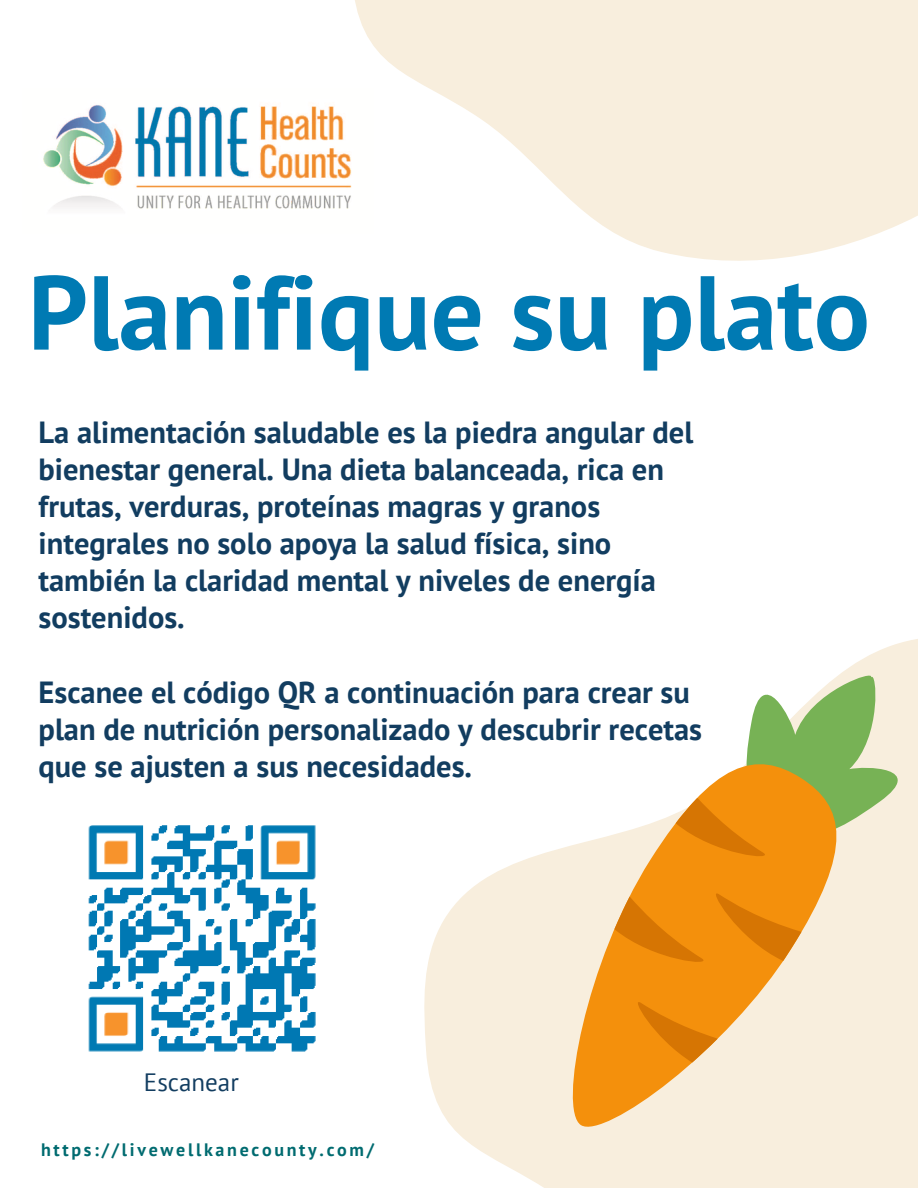
<style>
.page{position:relative;width:918px;height:1188px;background:#fff}
.page>*{position:absolute;margin:0;border:0;box-sizing:border-box;transform-origin:0 0}
.t1{font:700 104.85px "PT Sans";color:#007ab3}
.t2{font:700 30.45px/37.2px "PT Sans";color:#123d60}
.t3{font:25.05px "PT Sans";color:#123d60}
.t4{font:700 18px "PT Sans";letter-spacing:.15em;color:#006b70}
</style>
<div class="page">
<svg style="left:424px;top:853px;width:494px;height:335px;fill:#f8eedd"></svg>
<svg style="left:355px;top:0;width:563px;height:261px;fill:#f8eedd"></svg>
<svg style="left:749px;top:639px;width:169px;height:214px"></svg>
<svg style="left:490px;top:733px;width:415px;height:416px;fill:#f8eedd"></svg>
<svg style="left:590px;top:782px;width:234px;height:291px;background:#f2ac50"></svg>
<img style="left:88px;top:825px;width:228px;height:227px">
<img style="left:43px;top:4px;width:341px;height:257px">
<h1 class="t1" style="left:28px;top:243px;width:844px">Planifique su plato</h1>
<h2 class="t2" style="left:39px;top:413px;width:656px">La alimentación saludable es la piedra angular del bienestar general. Una dieta balanceada, rica en frutas, verduras, proteínas magras y granos integrales no solo apoya la salud física, sino también la claridad mental y niveles de energía sostenidos.</h2>
<h2 class="t2" style="left:39px;top:673px;width:665px">Escanee el código QR a continuación para crear su plan de nutrición personalizado y descubrir recetas que se ajusten a sus necesidades.</h2>
<p class="t3" style="left:144px;top:1065px;width:96px">Escanear</p>
<p class="t4" style="left:41px;top:1138px;width:335px">https://livewellkanecounty.com/</p>
</div>
